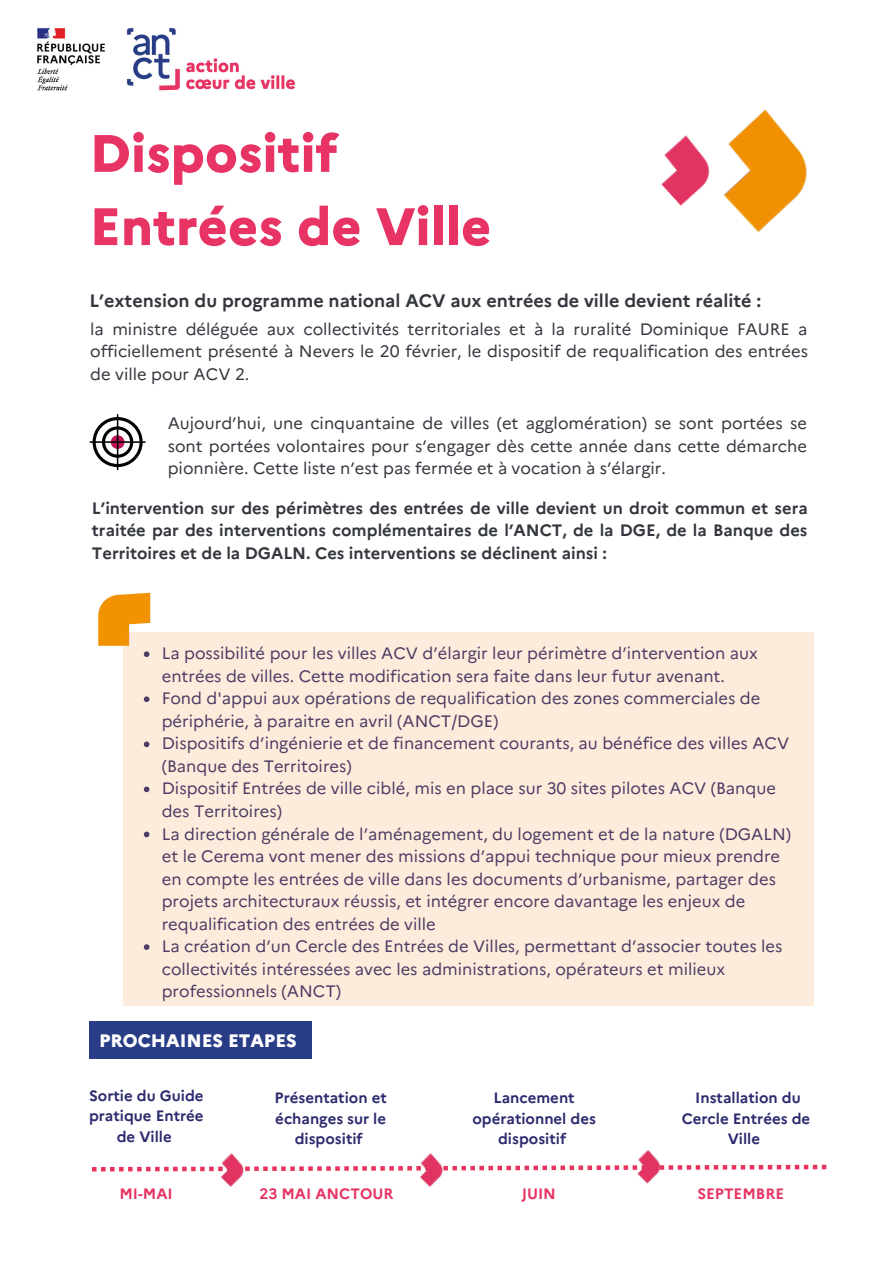
<style>
.page{position:relative;width:894px;height:1264px;background:#fff}
.page>*{position:absolute;margin:0;border:0;box-sizing:border-box;transform-origin:0 0}
.t1{font:800 52.5px/73.2px "Marianne";color:#e73464}
.t2{font:700 18px "Marianne";color:#34373e}
.t3{font:800 18px "Marianne";color:#fff}
.t4{font:16.5px/22.5px "Marianne";color:#2d2c6f}
.t5{font:16.5px/22.5px "Marianne";color:#34373e;text-align:justify}
.t6{font:700 16.5px/22.5px "Marianne";color:#34373e;text-align:justify}
.t7{font:700 15px/20.2px "Marianne";color:#2d2c6f;text-align:center}
.t8{font:700 15px "Marianne";color:#e73464}
</style>
<div class="page">
<img style="left:37px;top:27px;width:258px;height:64px">
<div style="left:92px;top:417px;width:51px;height:50px;border:3px solid #000;border-radius:50%"></div>
<div style="left:102px;top:426px;width:31px;height:31px;border:3px solid #000;border-radius:50%"></div>
<svg style="left:111px;top:435px;width:13px;height:14px"></svg>
<hr style="left:117px;top:414px;width:1px;height:55px;background:#000">
<hr style="left:90px;top:441px;width:55px;height:2px;background:#000">
<img style="left:98px;top:592px;width:53px;height:54px">
<div style="left:89px;top:1021px;width:222px;height:38px;background:#283d86"></div>
<img style="left:729px;top:109px;width:78px;height:124px">
<img style="left:661px;top:135px;width:68px;height:71px">
<div style="left:123px;top:632px;width:690px;height:373px;background:#fdecdc"></div>
<svg style="left:92px;top:1164px;width:734px;height:7px"></svg>
<img style="left:626px;top:1149px;width:43px;height:35px">
<img style="left:408px;top:1153px;width:43px;height:34px">
<img style="left:209px;top:1153px;width:43px;height:34px">
<h1 class="t1" style="left:89px;top:116px;width:403px">Dispositif<br>Entrées de Ville</h1>
<p class="t2" style="left:89px;top:289px;width:673px">L’extension du programme national ACV aux entrées de ville devient réalité :</p>
<p class="t5" style="left:90px;top:318px;width:719px">la ministre déléguée aux collectivités territoriales et à la ruralité Dominique FAURE a officiellement présenté à Nevers le 20 février, le dispositif de requalification des entrées de ville pour ACV 2.</p>
<p class="t5" style="left:168px;top:412px;width:640px">Aujourd’hui, une cinquantaine de villes (et agglomération) se sont portées se sont portées volontaires pour s’engager dès cette année dans cette démarche pionnière. Cette liste n’est pas fermée et à vocation à s’élargir.</p>
<p class="t6" style="left:92px;top:496px;width:717px">L’intervention sur des périmètres des entrées de ville devient un droit commun et sera traitée par des interventions complémentaires de l’ANCT, de la DGE, de la Banque des Territoires et de la DGALN. Ces interventions se déclinent ainsi :</p>
<p class="t4" style="left:162px;top:642px;width:630px">La possibilité pour les villes ACV d’élargir leur périmètre d’intervention aux entrées de villes. Cette modification sera faite dans leur futur avenant.<br>Fond d'appui aux opérations de requalification des zones commerciales de périphérie, à paraitre en avril (ANCT/DGE)<br>Dispositifs d’ingénierie et de financement courants, au bénéfice des villes ACV (Banque des Territoires)<br>Dispositif Entrées de ville ciblé, mis en place sur 30 sites pilotes ACV (Banque des Territoires)<br>La direction générale de l’aménagement, du logement et de la nature (DGALN) et le Cerema vont mener des missions d’appui technique pour mieux prendre en compte les entrées de ville dans les documents d’urbanisme, partager des projets architecturaux réussis, et intégrer encore davantage les enjeux de requalification des entrées de ville<br>La création d’un Cercle des Entrées de Villes, permettant d’associer toutes les collectivités intéressées avec les administrations, opérateurs et milieux professionnels (ANCT)</p>
<p class="t3" style="left:99px;top:1029px;width:199px">PROCHAINES ETAPES</p>
<p class="t7" style="left:89px;top:1085px;width:116px">Sortie du Guide pratique Entrée de Ville</p>
<p class="t7" style="left:274px;top:1087px;width:114px">Présentation et échanges sur le dispositif</p>
<p class="t7" style="left:472px;top:1087px;width:125px">Lancement opérationnel des dispositif</p>
<p class="t7" style="left:681px;top:1087px;width:130px">Installation du<br>Cercle Entrées de<br>Ville</p>
<p class="t8" style="left:119px;top:1184px;width:55px">MI-MAI</p>
<p class="t8" style="left:259px;top:1184px;width:136px">23 MAI ANCTOUR</p>
<p class="t8" style="left:521px;top:1184px;width:36px">JUIN</p>
<p class="t8" style="left:697px;top:1184px;width:88px">SEPTEMBRE</p>
</div>
